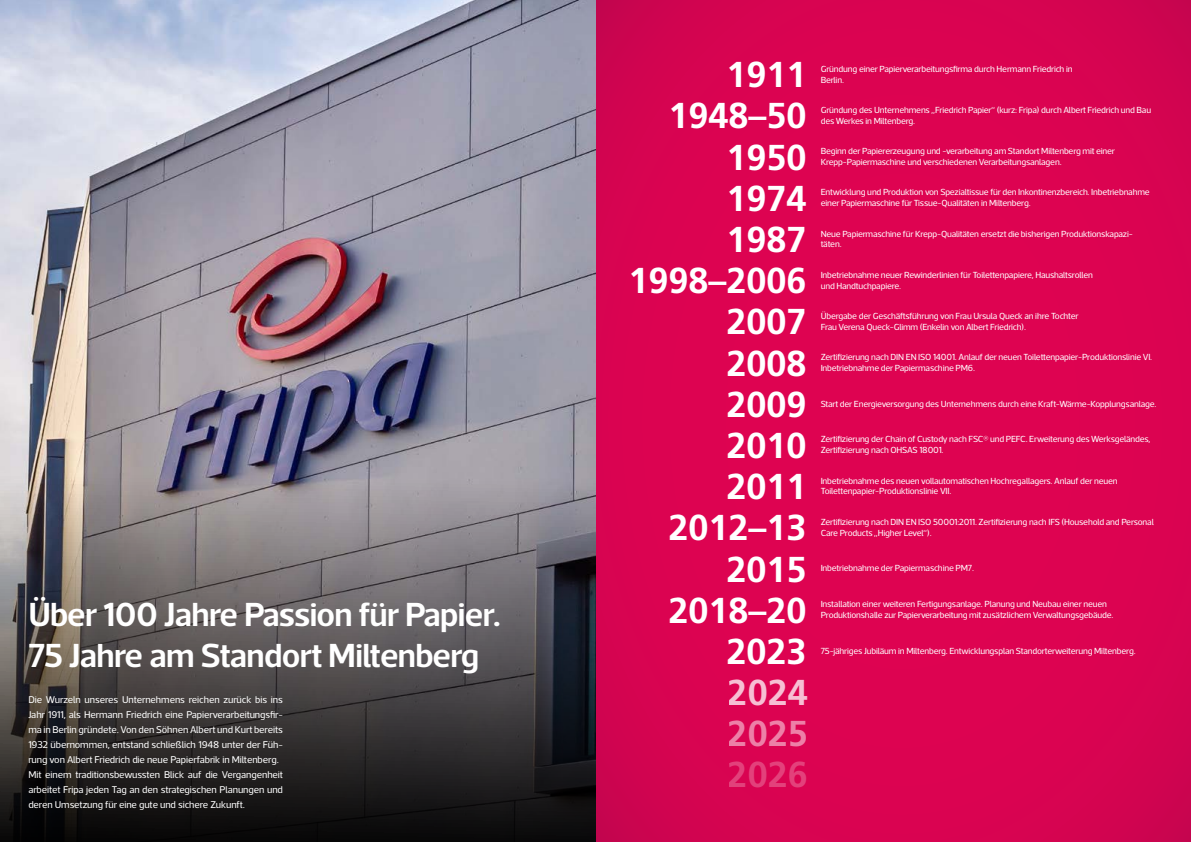
<style>
.page{position:relative;width:1191px;height:842px;background:#fff}
.page>*{position:absolute;margin:0;border:0;box-sizing:border-box;transform-origin:0 0}
.t1{font:700 36px/41.2px "Frutiger LT Std";color:#fff;text-align:right}
.t2{font:600 34px/40.8px "Acto";letter-spacing:-.02em;color:#fff}
.t3{font:10px/15px "Acto";letter-spacing:-.01em;color:#fff}
.t4{font:9px/10.8px "Acto";letter-spacing:-.02em;color:#fff}
</style>
<div class="page">
<div style="left:595px;top:0;width:596px;height:842px;background:#dc0351"></div>
<img style="left:0;top:0;width:595px;height:842px">
<h2 class="t2" style="left:28px;top:593px;width:474px">Über 100 Jahre Passion für Papier.<br>75 Jahre am Standort Miltenberg</h2>
<p class="t3" style="left:28px;top:692px;width:256px">Die Wurzeln unseres Unternehmens reichen zurück bis ins Jahr 1911, als Hermann Friedrich eine Papierverarbeitungsfir&shy;ma in Berlin gründete. Von den Söhnen Albert und Kurt bereits 1932 übernommen, entstand schließlich 1948 unter der Füh&shy;rung von Albert Friedrich die neue Papierfabrik in Miltenberg.<br>Mit einem traditionsbewussten Blick auf die Vergangenheit arbeitet Fripa jeden Tag an den strategischen Planungen und deren Umsetzung für eine gute und sichere Zukunft.</p>
<h1 class="t1" style="left:628px;top:54px;width:181px">1911<br>1948–50<br>1950<br>1974<br>1987<br>1998–2006<br>2007<br>2008<br>2009<br>2010<br>2011<br>2012–13<br>2015<br>2018–20<br>2023<br>2024<br>2025<br>2026</h1>
<p class="t4" style="left:820px;top:63px;width:253px">Gründung einer Papierverarbeitungsfirma durch Hermann Friedrich in<br>Berlin.</p>
<p class="t4" style="left:820px;top:104px;width:332px">Gründung des Unternehmens „Friedrich Papier“ (kurz: Fripa) durch Albert Friedrich und Bau des Werkes in Miltenberg.</p>
<p class="t4" style="left:820px;top:146px;width:296px">Beginn der Papiererzeugung und -verarbeitung am Standort Miltenberg mit einer<br>Krepp-Papiermaschine und verschiedenen Verarbeitungsanlagen.</p>
<p class="t4" style="left:820px;top:187px;width:330px">Entwicklung und Produktion von Spezialtissue für den Inkontinenzbereich. Inbetriebnahme einer Papiermaschine für Tissue-Qualitäten in Miltenberg.</p>
<p class="t4" style="left:820px;top:228px;width:313px">Neue Papiermaschine für Krepp-Qualitäten ersetzt die bisherigen Produktionskapazi&shy;täten.</p>
<p class="t4" style="left:820px;top:269px;width:274px">Inbetriebnahme neuer Rewinderlinien für Toilettenpapiere, Haushaltsrollen und Handtuchpapiere.</p>
<p class="t4" style="left:820px;top:310px;width:259px">Übergabe der Geschäftsführung von Frau Ursula Queck an ihre Tochter<br>Frau Verena Queck-Glimm (Enkelin von Albert Friedrich).</p>
<p class="t4" style="left:820px;top:351px;width:333px">Zertifizierung nach DIN EN ISO 14001. Anlauf der neuen Toilettenpapier-Produktionslinie VI.<br>Inbetriebnahme der Papiermaschine PM6.</p>
<p class="t4" style="left:820px;top:398px;width:337px">Start der Energieversorgung des Unternehmens durch eine Kraft-Wärme-Kopplungsanlage.</p>
<p class="t4" style="left:820px;top:434px;width:331px">Zertifizierung der Chain of Custody nach FSC® und PEFC. Erweiterung des Werksgeländes,<br>Zertifizierung nach OHSAS 18001.</p>
<p class="t4" style="left:820px;top:475px;width:298px">Inbetriebnahme des neuen vollautomatischen Hochregallagers. Anlauf der neuen<br>Toilettenpapier-Produktionslinie VII.</p>
<p class="t4" style="left:820px;top:516px;width:335px">Zertifizierung nach DIN EN ISO 50001:2011. Zertifizierung nach IFS (Household and Personal<br>Care Products „Higher Level“).</p>
<p class="t4" style="left:820px;top:563px;width:155px">Inbetriebnahme der Papiermaschine PM7.</p>
<p class="t4" style="left:820px;top:598px;width:294px">Installation einer weiteren Fertigungsanlage. Planung und Neubau einer neuen<br>Produktionshalle zur Papierverarbeitung mit zusätzlichem Verwaltungsgebäude.</p>
<p class="t4" style="left:820px;top:645px;width:316px">75-jähriges Jubiläum in Miltenberg. Entwicklungsplan Standorterweiterung Miltenberg.</p>
</div>
